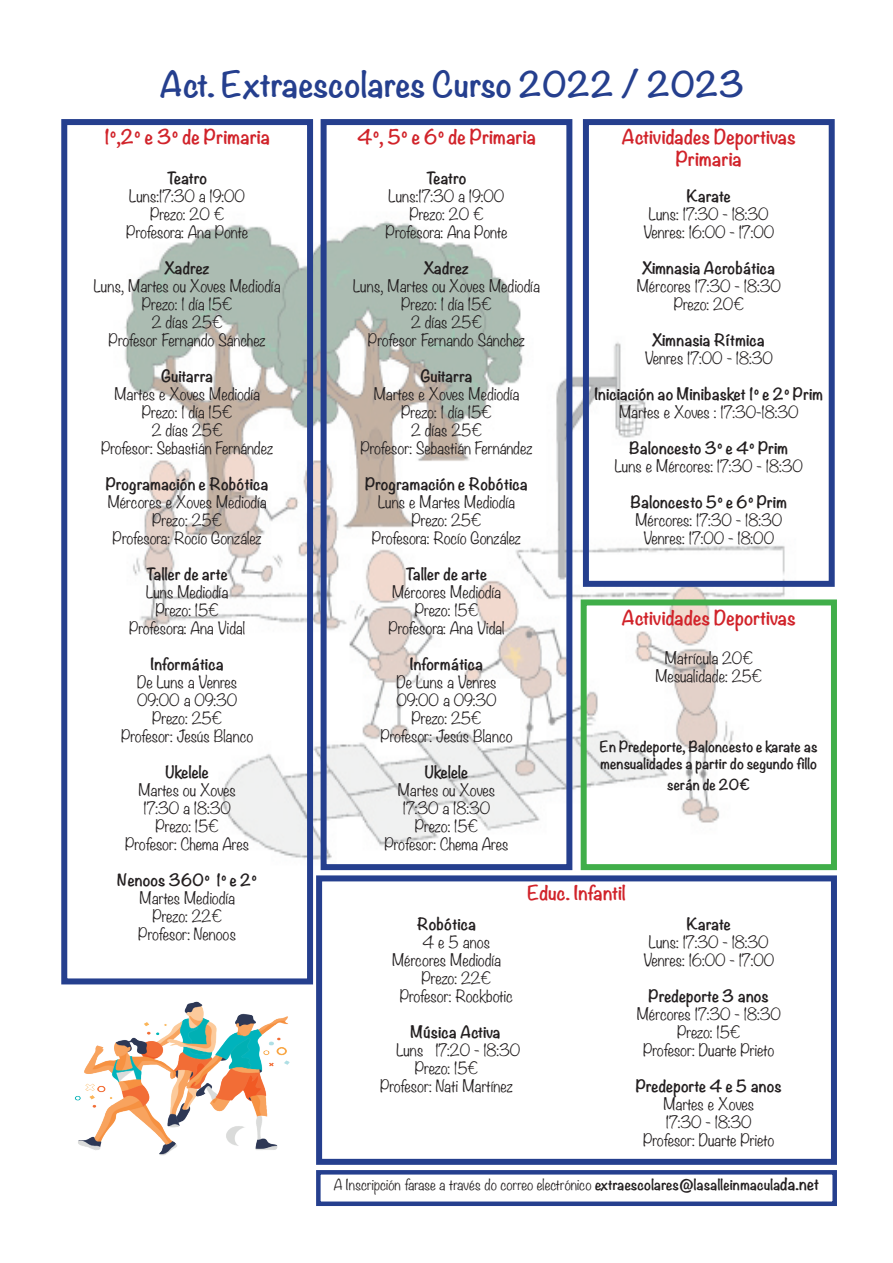
<style>
.page{position:relative;width:893px;height:1263px;background:#fff}
.page>*{position:absolute;margin:0;border:0;box-sizing:border-box;transform-origin:0 0}
.t1{font:700 31.5px "Noteworthy";color:#253f8e}
.t2{font:700 18px/21.6px "Noteworthy";color:#d1232a;text-align:center}
.t3{font:300 15px/18px "Noteworthy";color:#231f20;text-align:center}
.t4{font:700 15px "Noteworthy";color:#231f20}
.t5{font:300 13.5px "Noteworthy";color:#231f20}
.t6{font:700 13.5px/16.2px "Noteworthy";color:#231f20}
.s1{font-weight:700}
.s2{font-weight:700;font-size:15px}
</style>
<div class="page">
<img style="left:124px;top:166px;width:713px;height:778px">
<div style="left:61px;top:119px;width:252px;height:865px;border:6px solid #253f8e"></div>
<div style="left:321px;top:119px;width:251px;height:751px;border:6px solid #253f8e"></div>
<div style="left:583px;top:119px;width:252px;height:468px;border:6px solid #253f8e"></div>
<div style="left:581px;top:599px;width:256px;height:271px;border:6px solid #40ae49"></div>
<div style="left:316px;top:875px;width:521px;height:290px;border:6px solid #253f8e"></div>
<img style="left:67px;top:977px;width:240px;height:179px">
<div style="left:316px;top:1170px;width:521px;height:36px;border:4px solid #253f8e"></div>
<h1 class="t1" style="left:160px;top:56px;width:587px">Act. Extraescolares Curso 2022 / 2023</h1>
<p class="t2" style="left:104px;top:126px;width:167px">1º,2º e 3º de Primaria</p>
<p class="t4" style="left:167px;top:164px;width:41px">Teatro</p>
<p class="t3" style="left:126px;top:186px;width:123px">Luns:17:30 a 19:00<br>Prezo: 20 €<br>Profesora: Ana Ponte</p>
<p class="t4" style="left:165px;top:254px;width:46px">Xadrez</p>
<p class="t3" style="left:94px;top:276px;width:188px">Luns, Martes ou Xoves Mediodía<br>Prezo: 1 día 15€<br>2 días 25€<br>Profesor Fernando Sánchez</p>
<p class="t4" style="left:161px;top:362px;width:53px">Guitarra</p>
<p class="t3" style="left:101px;top:384px;width:174px">Martes e Xoves Mediodía<br>Prezo: 1 día 15€<br>2 días 25€<br>Profesor: Sebastián Fernández</p>
<p class="t4" style="left:106px;top:470px;width:164px">Programación e Robótica</p>
<p class="t3" style="left:108px;top:492px;width:161px">Mércores e Xoves Mediodía<br>Prezo: 25€<br>Profesora: Rocío González</p>
<p class="t4" style="left:147px;top:560px;width:83px">Taller de arte</p>
<p class="t3" style="left:129px;top:582px;width:118px">Luns Mediodía<br>Prezo: 15€<br>Profesora: Ana Vidal</p>
<p class="t4" style="left:151px;top:650px;width:75px">Informática</p>
<p class="t3" style="left:121px;top:672px;width:134px">De Luns a Venres<br>09:00 a 09:30<br>Prezo: 25€<br>Profesor: Jesús Blanco</p>
<p class="t4" style="left:165px;top:758px;width:45px">Ukelele</p>
<p class="t3" style="left:125px;top:780px;width:125px">Martes ou Xoves<br>17:30 a 18:30<br>Prezo: 15€<br>Profesor: Chema Ares</p>
<p class="t4" style="left:117px;top:866px;width:141px">Nenoos 360º 1º e 2º</p>
<p class="t3" style="left:138px;top:888px;width:99px">Martes Mediodía<br>Prezo: 22€<br>Profesor: Nenoos</p>
<p class="t2" style="left:357px;top:126px;width:180px">4º, 5º e 6º de Primaria</p>
<p class="t4" style="left:426px;top:164px;width:41px">Teatro</p>
<p class="t3" style="left:386px;top:186px;width:123px">Luns:17:30 a 19:00<br>Prezo: 20 €<br>Profesora: Ana Ponte</p>
<p class="t4" style="left:424px;top:254px;width:47px">Xadrez</p>
<p class="t3" style="left:353px;top:276px;width:188px">Luns, Martes ou Xoves Mediodía<br>Prezo: 1 día 15€<br>2 días 25€<br>Profesor Fernando Sánchez</p>
<p class="t4" style="left:421px;top:362px;width:53px">Guitarra</p>
<p class="t3" style="left:360px;top:384px;width:174px">Martes e Xoves Mediodía<br>Prezo: 1 día 15€<br>2 días 25€<br>Profesor: Sebastián Fernández</p>
<p class="t4" style="left:365px;top:470px;width:164px">Programación e Robótica</p>
<p class="t3" style="left:372px;top:492px;width:151px">Luns e Martes Mediodía<br>Prezo: 25€<br>Profesora: Rocío González</p>
<p class="t4" style="left:406px;top:560px;width:83px">Taller de arte</p>
<p class="t3" style="left:388px;top:582px;width:118px">Mércores Mediodía<br>Prezo: 15€<br>Profesora: Ana Vidal</p>
<p class="t4" style="left:410px;top:650px;width:75px">Informática</p>
<p class="t3" style="left:380px;top:672px;width:134px">De Luns a Venres<br>09:00 a 09:30<br>Prezo: 25€<br>Profesor: Jesús Blanco</p>
<p class="t4" style="left:425px;top:758px;width:45px">Ukelele</p>
<p class="t3" style="left:385px;top:780px;width:125px">Martes ou Xoves<br>17:30 a 18:30<br>Prezo: 15€<br>Profesor: Chema Ares</p>
<p class="t2" style="left:621px;top:126px;width:176px">Actividades Deportivas<br>Primaria</p>
<p class="t4" style="left:687px;top:182px;width:46px">Karate</p>
<p class="t3" style="left:643px;top:204px;width:132px">Luns: 17:30 - 18:30<br>Venres: 16:00 - 17:00</p>
<p class="t4" style="left:642px;top:254px;width:134px">Ximnasia Acrobática</p>
<p class="t3" style="left:637px;top:276px;width:146px">Mércores 17:30 - 18:30<br>Prezo: 20€</p>
<p class="t4" style="left:653px;top:326px;width:114px">Ximnasia Rítmica</p>
<p class="t3" style="left:645px;top:348px;width:130px">Venres 17:00 - 18:30</p>
<p class="t4" style="left:594px;top:380px;width:230px">Iniciación ao Minibasket 1º e 2º Prim</p>
<p class="t3" style="left:619px;top:402px;width:181px">Martes e Xoves : 17:30-18:30</p>
<p class="t4" style="left:629px;top:434px;width:161px">Baloncesto 3º e 4º Prim</p>
<p class="t3" style="left:615px;top:456px;width:190px">Luns e Mércores: 17:30 - 18:30</p>
<p class="t4" style="left:630px;top:488px;width:158px">Baloncesto 5º e 6º Prim</p>
<p class="t3" style="left:635px;top:510px;width:148px">Mércores: 17:30 - 18:30<br>Venres: 17:00 - 18:00</p>
<p class="t2" style="left:621px;top:606px;width:176px">Actividades Deportivas</p>
<p class="t3" style="left:655px;top:649px;width:108px">Matrícula 20€<br>Mesualidade: 25€</p>
<p class="t6" style="left:600px;top:738px;width:219px">En Predeporte, Baloncesto e karate as mensualidades a partir do segundo fillo</p>
<p class="t6" style="left:667px;top:776px;width:85px">serán de 20€</p>
<p class="t2" style="left:527px;top:882px;width:100px">Educ. Infantil</p>
<p class="t4" style="left:417px;top:910px;width:61px">Robótica</p>
<p class="t3" style="left:423px;top:932px;width:69px">4 e 5 anos</p>
<p class="t3" style="left:392px;top:950px;width:110px">Mércores Mediodía</p>
<p class="t3" style="left:422px;top:968px;width:71px">Prezo: 22€</p>
<p class="t3" style="left:400px;top:986px;width:115px">Profesor: Rockbotic</p>
<p class="t4" style="left:410px;top:1018px;width:92px">Música Activa</p>
<p class="t3" style="left:396px;top:1040px;width:126px">Luns 17:20 - 18:30</p>
<p class="t3" style="left:415px;top:1058px;width:65px">Prezo: 15€</p>
<p class="t3" style="left:380px;top:1076px;width:134px">Profesor: Nati Martínez</p>
<p class="t4" style="left:687px;top:910px;width:46px">Karate</p>
<p class="t3" style="left:643px;top:932px;width:132px">Luns: 17:30 - 18:30<br>Venres: 16:00 - 17:00</p>
<p class="t4" style="left:649px;top:982px;width:122px">Predeporte 3 anos</p>
<p class="t3" style="left:637px;top:1004px;width:146px">Mércores 17:30 - 18:30<br>Prezo: 15€<br>Profesor: Duarte Prieto</p>
<p class="t4" style="left:636px;top:1072px;width:148px">Predeporte 4 e 5 anos</p>
<p class="t3" style="left:643px;top:1094px;width:133px">Martes e Xoves<br>17:30 - 18:30<br>Profesor: Duarte Prieto</p>
<p class="t5" style="left:334px;top:1173px;width:487px">A Inscripción farase a través do correo electrónico <span class="s1">extraescolares@lasalleinmacula</span><span class="s2">da.net</span></p>
</div>
